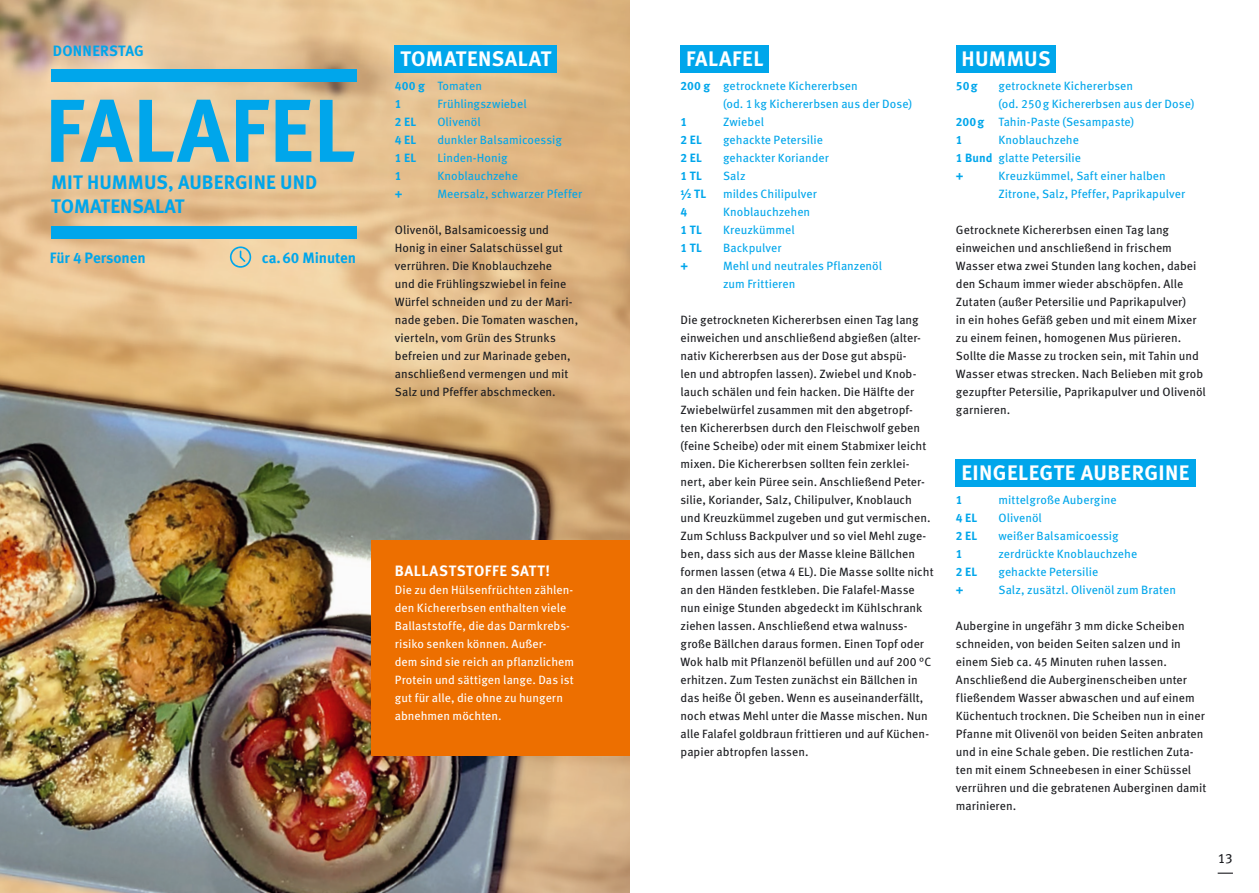
<style>
.page{position:relative;width:1259px;height:893px;background:#fff}
.page>*{position:absolute;margin:0;border:0;box-sizing:border-box;transform-origin:0 0}
.t1{font:700 89.25px "Meta Pro";color:#00a6eb}
.t2{font:700 21px "Meta Pro";letter-spacing:.02em;color:#fff}
.t3{font:700 19.5px/24px "Meta Pro";letter-spacing:.005em;color:#00a6eb}
.t4{font:700 15px "Meta Pro";color:#00a6eb}
.t5{font:700 15px "Meta Pro";letter-spacing:.035em;color:#fff}
.t6{font:700 15px "Meta Pro";letter-spacing:.02em;color:#00a6eb}
.t7{font:13.5px "Meta Pro";color:#1b1c20}
.t8{font:12px/18px "Meta Pro";color:#1b1c20}
.t9{font:12px/18px "Meta Pro";letter-spacing:.005em;color:#00a6eb}
.t10{font:12px/18px "Meta Pro";color:#fff}
.t11{font:700 12px "Meta Pro";letter-spacing:.015em;color:#00a6eb}
.s1{font-weight:700}
</style>
<div class="page">
<img style="left:0;top:0;width:629px;height:893px">
<svg style="left:1217px;top:873px;width:16px;height:1px"></svg>
<div style="left:395px;top:45px;width:162px;height:27px;background:#00a6eb"></div>
<div style="left:956px;top:459px;width:240px;height:27px;background:#00a6eb"></div>
<div style="left:680px;top:45px;width:89px;height:27px;background:#00a6eb"></div>
<div style="left:956px;top:45px;width:99px;height:27px;background:#00a6eb"></div>
<div style="left:51px;top:69px;width:305px;height:13px;background:#00a6eb"></div>
<div style="left:51px;top:226px;width:305px;height:13px;background:#00a6eb"></div>
<div style="left:371px;top:540px;width:258px;height:216px;background:#ed6f00"></div>
<svg style="left:230px;top:246px;width:21px;height:22px"></svg>
<p class="t6" style="left:53px;top:39px;width:93px">DONNERSTAG</p>
<h1 class="t1" style="left:45px;top:61px;width:312px">FALAFEL</h1>
<h3 class="t3" style="left:51px;top:169px;width:267px">MIT HUMMUS, AUBERGINE UND<br>TOMATENSALAT</h3>
<p class="t4" style="left:50px;top:246px;width:97px">Für 4 Personen</p>
<p class="t4" style="left:262px;top:246px;width:96px">ca.60 Minuten</p>
<h2 class="t2" style="left:400px;top:42px;width:152px">TOMATENSALAT</h2>
<p class="t9" style="left:395px;top:76px;width:89px"><span class="s1">400 g</span> Tomaten<br><span class="s1">1</span></p>
<p class="t9" style="left:437px;top:94px;width:91px">Frühlingszwiebel</p>
<p class="t11" style="left:395px;top:112px;width:23px">2 EL</p>
<p class="t9" style="left:437px;top:112px;width:45px">Olivenöl</p>
<p class="t11" style="left:395px;top:130px;width:23px">4 EL</p>
<p class="t9" style="left:437px;top:130px;width:126px">dunkler Balsamicoessig</p>
<p class="t11" style="left:395px;top:148px;width:23px">1 EL</p>
<p class="t9" style="left:437px;top:148px;width:72px">Linden-Honig</p>
<p class="t11" style="left:395px;top:166px;width:8px">1</p>
<p class="t9" style="left:437px;top:166px;width:82px">Knoblauchzehe</p>
<p class="t11" style="left:395px;top:184px;width:9px">+</p>
<p class="t9" style="left:437px;top:184px;width:146px">Meersalz, schwarzer Pfeffer</p>
<p class="t8" style="left:395px;top:220px;width:185px">Olivenöl, Balsamicoessig und<br>Honig in einer Salatschüssel gut verrühren. Die Knoblauchzehe<br>und die Frühlingszwiebel in feine<br>Würfel schneiden und zu der Mari&shy;nade geben. Die Tomaten waschen, vierteln, vom Grün des Strunks befreien und zur Marinade geben, anschließend vermengen und mit<br>Salz und Pfeffer abschmecken.</p>
<p class="t5" style="left:395px;top:559px;width:157px">BALLASTSTOFFE SATT!</p>
<p class="t10" style="left:395px;top:580px;width:181px">Die zu den Hülsenfrüchten zählen&shy;den Kichererbsen enthalten viele<br>Ballaststoffe, die das Darmkrebs&shy;risiko senken können. Außer-<br>dem sind sie reich an pflanzlichem<br>Protein und sättigen lange. Das ist gut für alle, die ohne zu hungern abnehmen möchten.</p>
<h2 class="t2" style="left:686px;top:42px;width:79px">FALAFEL</h2>
<h2 class="t2" style="left:961px;top:42px;width:91px">HUMMUS</h2>
<p class="t9" style="left:723px;top:76px;width:190px;text-indent:-43px"><span class="s1">200 g</span> getrocknete Kichererbsen<br>(od. 1kg Kichererbsen aus der Dose)</p>
<p class="t11" style="left:680px;top:112px;width:8px">1</p>
<p class="t9" style="left:723px;top:112px;width:42px">Zwiebel</p>
<p class="t11" style="left:680px;top:130px;width:23px">2 EL</p>
<p class="t9" style="left:723px;top:130px;width:101px">gehackte Petersilie</p>
<p class="t11" style="left:680px;top:148px;width:23px">2 EL</p>
<p class="t9" style="left:723px;top:148px;width:107px">gehackter Koriander</p>
<p class="t11" style="left:680px;top:166px;width:23px">1 TL</p>
<p class="t9" style="left:723px;top:166px;width:24px">Salz</p>
<p class="t11" style="left:680px;top:184px;width:27px">½ TL</p>
<p class="t9" style="left:723px;top:184px;width:95px">mildes Chilipulver</p>
<p class="t11" style="left:680px;top:202px;width:8px">4</p>
<p class="t9" style="left:723px;top:202px;width:89px">Knoblauchzehen</p>
<p class="t11" style="left:680px;top:220px;width:23px">1 TL</p>
<p class="t9" style="left:723px;top:220px;width:73px">Kreuzkümmel</p>
<p class="t11" style="left:680px;top:238px;width:23px">1 TL</p>
<p class="t9" style="left:723px;top:238px;width:60px">Backpulver</p>
<p class="t11" style="left:680px;top:256px;width:9px">+</p>
<p class="t9" style="left:723px;top:256px;width:160px">Mehl und neutrales Pflanzenöl zum Frittieren</p>
<p class="t8" style="left:680px;top:310px;width:255px">Die getrockneten Kichererbsen einen Tag lang einweichen und anschließend abgießen (alter&shy;nativ Kichererbsen aus der Dose gut abspü-<br>len und abtropfen lassen). Zwiebel und Knob&shy;lauch schälen und fein hacken. Die Hälfte der Zwiebelwürfel zusammen mit den abgetropf-<br>ten Kichererbsen durch den Fleischwolf geben (feine Scheibe) oder mit einem Stabmixer leicht mixen. Die Kichererbsen sollten fein zerklei&shy;nert, aber kein Püree sein. Anschließend Peter&shy;silie, Koriander, Salz, Chilipulver, Knoblauch und Kreuzkümmel zugeben und gut vermischen.<br>Zum Schluss Backpulver und so viel Mehl zuge&shy;ben, dass sich aus der Masse kleine Bällchen formen lassen (etwa 4 EL). Die Masse sollte nicht an den Händen festkleben. Die Falafel-Masse nun einige Stunden abgedeckt im Kühlschrank ziehen lassen. Anschließend etwa walnuss&shy;große Bällchen daraus formen. Einen Topf oder Wok halb mit Pflanzenöl befüllen und auf 200 °C erhitzen. Zum Testen zunächst ein Bällchen in das heiße Öl geben. Wenn es auseinanderfällt, noch etwas Mehl unter die Masse mischen. Nun alle Falafel goldbraun frittieren und auf Küchen&shy;papier abtropfen lassen.</p>
<p class="t11" style="left:956px;top:76px;width:23px">50g</p>
<p class="t9" style="left:998px;top:76px;width:136px">getrocknete Kichererbsen</p>
<p class="t9" style="left:998px;top:94px;width:197px">(od. 250g Kichererbsen aus der Dose)</p>
<p class="t9" style="left:956px;top:112px;width:180px"><span class="s1">200g</span> Tahin-Paste (Sesampaste)</p>
<p class="t11" style="left:956px;top:130px;width:8px">1</p>
<p class="t9" style="left:956px;top:130px;width:127px;text-indent:43px">Knoblauchzehe<br><span class="s1">1 Bund</span> glatte Petersilie <span class="s1">+</span></p>
<p class="t9" style="left:998px;top:166px;width:188px">Kreuzkümmel, Saft einer halben<br>Zitrone, Salz, Pfeffer, Paprikapulver</p>
<p class="t8" style="left:956px;top:220px;width:251px">Getrocknete Kichererbsen einen Tag lang einweichen und anschließend in frischem Wasser etwa zwei Stunden lang kochen, dabei den Schaum immer wieder abschöpfen. Alle Zutaten (außer Petersilie und Paprikapulver)<br>in ein hohes Gefäß geben und mit einem Mixer zu einem feinen, homogenen Mus pürieren.<br>Sollte die Masse zu trocken sein, mit Tahin und Wasser etwas strecken. Nach Belieben mit grob gezupfter Petersilie, Paprikapulver und Olivenöl garnieren.</p>
<h2 class="t2" style="left:961px;top:456px;width:229px">EINGELEGTE AUBERGINE</h2>
<p class="t11" style="left:956px;top:490px;width:8px">1</p>
<p class="t9" style="left:998px;top:490px;width:120px">mittelgroße Aubergine</p>
<p class="t11" style="left:956px;top:508px;width:23px">4 EL</p>
<p class="t9" style="left:998px;top:508px;width:45px">Olivenöl</p>
<p class="t11" style="left:956px;top:526px;width:23px">2 EL</p>
<p class="t9" style="left:998px;top:526px;width:122px">weißer Balsamicoessig</p>
<p class="t11" style="left:956px;top:544px;width:8px">1</p>
<p class="t9" style="left:998px;top:544px;width:140px">zerdrückte Knoblauchzehe</p>
<p class="t11" style="left:956px;top:562px;width:23px">2 EL</p>
<p class="t9" style="left:998px;top:562px;width:101px">gehackte Petersilie</p>
<p class="t11" style="left:956px;top:580px;width:9px">+</p>
<p class="t9" style="left:998px;top:580px;width:179px">Salz, zusätzl. Olivenöl zum Braten</p>
<p class="t8" style="left:956px;top:616px;width:252px">Aubergine in ungefähr 3 mm dicke Scheiben schneiden, von beiden Seiten salzen und in einem Sieb ca. 45 Minuten ruhen lassen.<br>Anschließend die Auberginenscheiben unter fließendem Wasser abwaschen und auf einem Küchentuch trocknen. Die Scheiben nun in einer Pfanne mit Olivenöl von beiden Seiten anbraten und in eine Schale geben. Die restlichen Zuta&shy;ten mit einem Schneebesen in einer Schüssel verrühren und die gebratenen Auberginen damit marinieren.</p>
<p class="t7" style="left:1217px;top:848px;width:17px">13</p>
</div>
